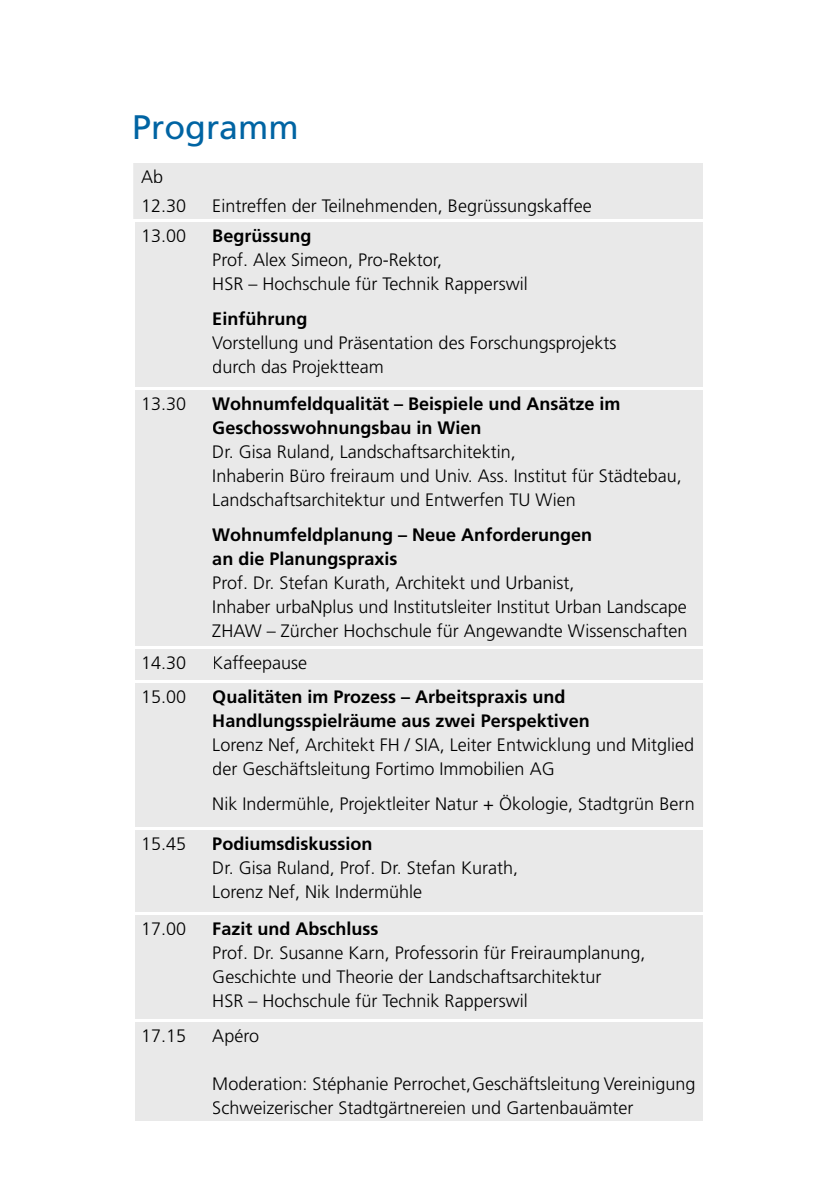
<style>
.page{position:relative;width:840px;height:1191px;background:#fff}
.page>*{position:absolute;margin:0;border:0;box-sizing:border-box;transform-origin:0 0}
.t1{font:34px "Frutiger LT Pro";color:#0064a3}
.t2{font:300 18px/24px "Frutiger LT Pro";color:#000}
.t3{font:700 18px/24px "Frutiger LT Pro";color:#000}
</style>
<div class="page">
<div style="left:133px;top:163px;width:570px;height:958px;background:#e9e9e9"></div>
<hr style="left:132px;top:219px;width:72px;height:2px;background:#fff">
<hr style="left:132px;top:221px;width:2px;height:166px;background:#fff">
<hr style="left:204px;top:219px;width:501px;height:2px;background:#fff">
<hr style="left:132px;top:387px;width:72px;height:2px;background:#fff">
<hr style="left:132px;top:389px;width:2px;height:258px;background:#fff">
<hr style="left:204px;top:387px;width:501px;height:2px;background:#fff">
<hr style="left:132px;top:647px;width:72px;height:2px;background:#fff">
<hr style="left:132px;top:649px;width:2px;height:31px;background:#fff">
<hr style="left:204px;top:647px;width:501px;height:2px;background:#fff">
<hr style="left:132px;top:680px;width:72px;height:2px;background:#fff">
<hr style="left:132px;top:682px;width:2px;height:145px;background:#fff">
<hr style="left:204px;top:680px;width:501px;height:2px;background:#fff">
<hr style="left:132px;top:827px;width:72px;height:2px;background:#fff">
<hr style="left:132px;top:829px;width:2px;height:83px;background:#fff">
<hr style="left:204px;top:827px;width:501px;height:2px;background:#fff">
<hr style="left:132px;top:912px;width:72px;height:2px;background:#fff">
<hr style="left:132px;top:914px;width:2px;height:105px;background:#fff">
<hr style="left:204px;top:912px;width:501px;height:2px;background:#fff">
<hr style="left:132px;top:1019px;width:72px;height:2px;background:#fff">
<hr style="left:132px;top:1021px;width:2px;height:100px;background:#fff">
<hr style="left:204px;top:1019px;width:501px;height:2px;background:#fff">
<div style="left:141px;top:169px;width:21px;height:14px;background:#e9e9e9"></div>
<div style="left:143px;top:199px;width:42px;height:13px;background:#e9e9e9"></div>
<div style="left:214px;top:198px;width:376px;height:18px;background:#e9e9e9"></div>
<div style="left:143px;top:229px;width:42px;height:13px;background:#e9e9e9"></div>
<div style="left:214px;top:229px;width:96px;height:17px;background:#e9e9e9"></div>
<div style="left:214px;top:252px;width:228px;height:16px;background:#e9e9e9"></div>
<div style="left:214px;top:276px;width:313px;height:17px;background:#e9e9e9"></div>
<div style="left:214px;top:311px;width:92px;height:18px;background:#e9e9e9"></div>
<div style="left:212px;top:335px;width:404px;height:18px;background:#e9e9e9"></div>
<div style="left:213px;top:359px;width:169px;height:18px;background:#e9e9e9"></div>
<div style="left:143px;top:397px;width:42px;height:13px;background:#e9e9e9"></div>
<div style="left:212px;top:396px;width:408px;height:18px;background:#e9e9e9"></div>
<div style="left:213px;top:420px;width:267px;height:18px;background:#e9e9e9"></div>
<div style="left:214px;top:444px;width:301px;height:16px;background:#e9e9e9"></div>
<div style="left:213px;top:468px;width:468px;height:16px;background:#e9e9e9"></div>
<div style="left:214px;top:492px;width:360px;height:14px;background:#e9e9e9"></div>
<div style="left:212px;top:527px;width:379px;height:18px;background:#e9e9e9"></div>
<div style="left:213px;top:552px;width:184px;height:17px;background:#e9e9e9"></div>
<div style="left:214px;top:575px;width:360px;height:17px;background:#e9e9e9"></div>
<div style="left:213px;top:600px;width:473px;height:17px;background:#e9e9e9"></div>
<div style="left:212px;top:623px;width:473px;height:18px;background:#e9e9e9"></div>
<div style="left:143px;top:656px;width:42px;height:13px;background:#e9e9e9"></div>
<div style="left:214px;top:655px;width:92px;height:18px;background:#e9e9e9"></div>
<div style="left:143px;top:690px;width:42px;height:12px;background:#e9e9e9"></div>
<div style="left:213px;top:689px;width:352px;height:17px;background:#e9e9e9"></div>
<div style="left:214px;top:713px;width:374px;height:17px;background:#e9e9e9"></div>
<div style="left:214px;top:737px;width:479px;height:17px;background:#e9e9e9"></div>
<div style="left:213px;top:761px;width:341px;height:17px;background:#e9e9e9"></div>
<div style="left:213px;top:795px;width:480px;height:19px;background:#e9e9e9"></div>
<div style="left:143px;top:837px;width:42px;height:12px;background:#e9e9e9"></div>
<div style="left:213px;top:836px;width:158px;height:13px;background:#e9e9e9"></div>
<div style="left:214px;top:860px;width:302px;height:16px;background:#e9e9e9"></div>
<div style="left:214px;top:884px;width:207px;height:16px;background:#e9e9e9"></div>
<div style="left:143px;top:922px;width:42px;height:12px;background:#e9e9e9"></div>
<div style="left:214px;top:921px;width:163px;height:14px;background:#e9e9e9"></div>
<div style="left:214px;top:945px;width:431px;height:17px;background:#e9e9e9"></div>
<div style="left:213px;top:969px;width:388px;height:14px;background:#e9e9e9"></div>
<div style="left:214px;top:993px;width:313px;height:17px;background:#e9e9e9"></div>
<div style="left:143px;top:1029px;width:42px;height:13px;background:#e9e9e9"></div>
<div style="left:212px;top:1029px;width:46px;height:17px;background:#e9e9e9"></div>
<div style="left:214px;top:1076px;width:481px;height:18px;background:#e9e9e9"></div>
<div style="left:213px;top:1100px;width:419px;height:18px;background:#e9e9e9"></div>
<h1 class="t1" style="left:132px;top:107px;width:168px">Programm</h1>
<p class="t2" style="left:141px;top:162px;width:47px;line-height:29.6px">Ab<br>12.30</p>
<p class="t2" style="left:212px;top:194px;width:381px">Eintreffen der Teilnehmenden, Begrüssungskaffee</p>
<p class="t2" style="left:141px;top:224px;width:47px">13.00</p>
<p class="t3" style="left:212px;top:223px;width:100px">Begrüssung</p>
<p class="t2" style="left:212px;top:248px;width:317px">Prof. Alex Simeon, Pro-Rektor,<br>HSR – Hochschule für Technik Rapperswil</p>
<p class="t3" style="left:212px;top:307px;width:97px">Einführung</p>
<p class="t2" style="left:212px;top:331px;width:405px">Vorstellung und Präsentation des Forschungsprojekts durch das Projektteam</p>
<p class="t2" style="left:141px;top:392px;width:47px">13.30</p>
<p class="t3" style="left:212px;top:392px;width:409px">Wohnumfeldqualität – Beispiele und Ansätze im<br>Geschosswohnungsbau in Wien</p>
<p class="t2" style="left:212px;top:440px;width:471px">Dr. Gisa Ruland, Landschaftsarchitektin,<br>Inhaberin Büro freiraum und Univ. Ass. Institut für Städtebau,<br>Landschaftsarchitektur und Entwerfen TU Wien</p>
<p class="t3" style="left:212px;top:523px;width:381px">Wohnumfeldplanung – Neue Anforderungen an die Planungspraxis</p>
<p class="t2" style="left:212px;top:571px;width:476px">Prof. Dr. Stefan Kurath, Architekt und Urbanist,<br>Inhaber urbaNplus und Institutsleiter Institut Urban Landscape<br>ZHAW – Zürcher Hochschule für Angewandte Wissenschaften</p>
<p class="t2" style="left:141px;top:651px;width:47px">14.30</p>
<p class="t2" style="left:212px;top:651px;width:96px">Kaffeepause</p>
<p class="t2" style="left:141px;top:684px;width:47px">15.00</p>
<p class="t3" style="left:212px;top:684px;width:379px">Qualitäten im Prozess – Arbeitspraxis und<br>Handlungsspielräume aus zwei Perspektiven</p>
<p class="t2" style="left:212px;top:732px;width:483px">Lorenz Nef, Architekt FH / SIA, Leiter Entwicklung und Mitglied der Geschäftsleitung Fortimo Immobilien AG</p>
<p class="t2" style="left:212px;top:792px;width:483px">Nik Indermühle, Projektleiter Natur + Ökologie, Stadtgrün Bern</p>
<p class="t2" style="left:141px;top:831px;width:47px">15.45</p>
<p class="t3" style="left:212px;top:831px;width:161px">Podiumsdiskussion</p>
<p class="t2" style="left:212px;top:855px;width:307px">Dr. Gisa Ruland, Prof. Dr. Stefan Kurath,<br>Lorenz Nef, Nik Indermühle</p>
<p class="t2" style="left:141px;top:916px;width:47px">17.00</p>
<p class="t3" style="left:212px;top:916px;width:167px">Fazit und Abschluss</p>
<p class="t2" style="left:212px;top:940px;width:434px">Prof. Dr. Susanne Karn, Professorin für Freiraumplanung,<br>Geschichte und Theorie der Landschaftsarchitektur<br>HSR – Hochschule für Technik Rapperswil</p>
<p class="t2" style="left:141px;top:1024px;width:47px">17.15</p>
<p class="t2" style="left:212px;top:1024px;width:48px">Apéro</p>
<p class="t2" style="left:212px;top:1072px;width:484px">Moderation: Stéphanie Perrochet, Geschäftsleitung Vereinigung<br>Schweizerischer Stadtgärtnereien und Gartenbauämter</p>
</div>
